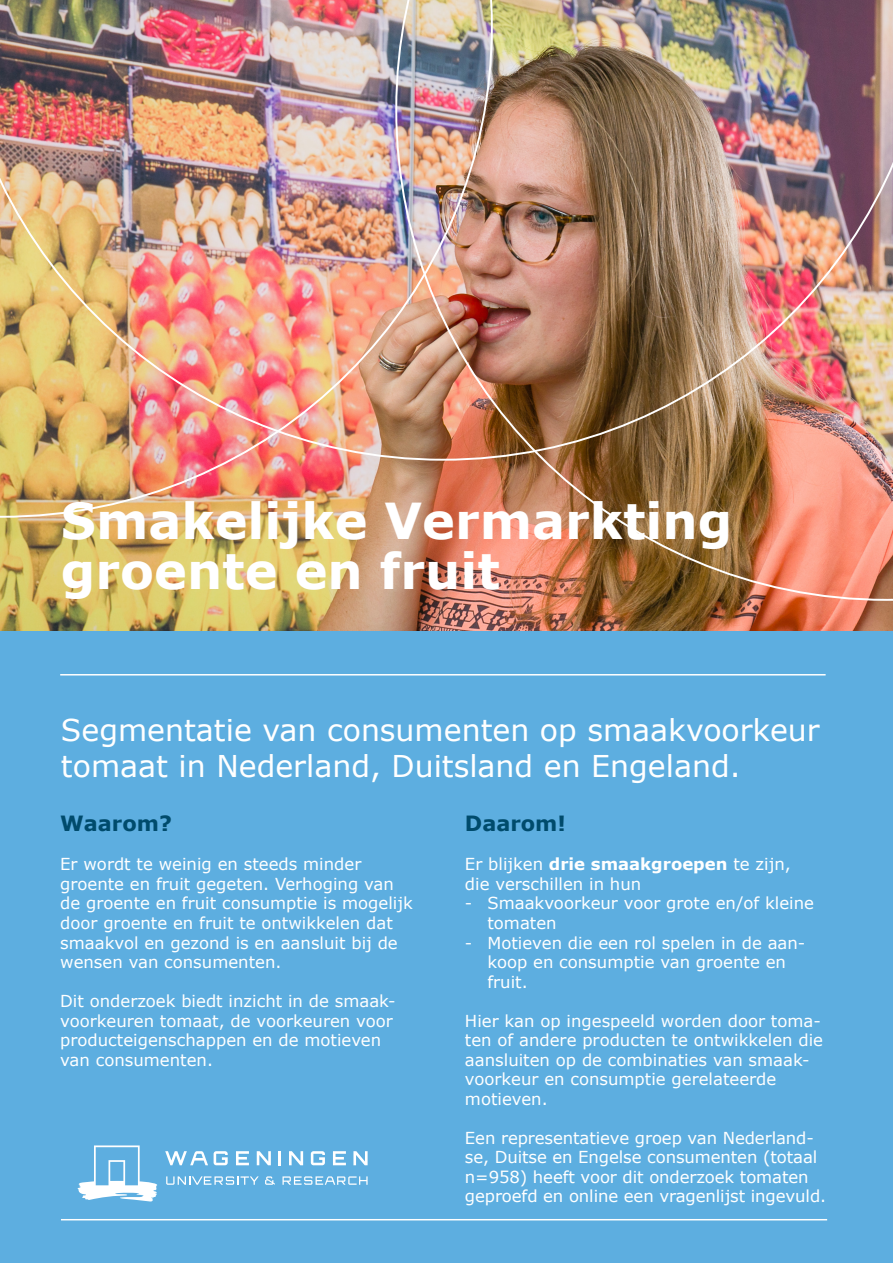
<style>
.page{position:relative;width:893px;height:1263px;background:#fff}
.page>*{position:absolute;margin:0;border:0;box-sizing:border-box;transform-origin:0 0}
.t1{font:700 49.5px/49.5px "Verdana";color:#fff}
.t2{font:30px/36px "Verdana";color:#fff}
.t3{font:700 21px "Verdana";color:#004b6c}
.t4{font:16.5px/19.5px "Verdana";color:#fff}
.s1{font-weight:700}
</style>
<div class="page">
<img style="left:0;top:518px;width:893px;height:113px">
<img style="left:395px;top:461px;width:498px;height:140px">
<img style="left:0;top:461px;width:493px;height:57px">
<img style="left:0;top:0;width:893px;height:461px">
<div style="left:0;top:631px;width:893px;height:632px;background:#5daee0"></div>
<svg style="left:77px;top:1145px;width:81px;height:57px"></svg>
<svg style="left:214px;top:1151px;width:14px;height:14px"></svg>
<svg style="left:236px;top:1151px;width:13px;height:14px"></svg>
<svg style="left:257px;top:1151px;width:14px;height:14px"></svg>
<hr style="left:278px;top:1151px;width:3px;height:14px;background:#fff">
<svg style="left:289px;top:1151px;width:14px;height:14px"></svg>
<svg style="left:311px;top:1151px;width:14px;height:14px"></svg>
<svg style="left:333px;top:1151px;width:13px;height:14px"></svg>
<svg style="left:353px;top:1151px;width:15px;height:14px"></svg>
<svg style="left:165px;top:1151px;width:43px;height:14px"></svg>
<svg style="left:166px;top:1176px;width:93px;height:9px"></svg>
<svg style="left:282px;top:1176px;width:86px;height:9px"></svg>
<svg style="left:265px;top:1176px;width:10px;height:9px"></svg>
<hr style="left:60px;top:674px;width:766px;height:1px;background:#fff">
<hr style="left:61px;top:1219px;width:766px;height:1px;background:#fff">
<p class="t1" style="left:61px;top:496px;width:673px">Smakelijke Vermarkting groente en fruit</p>
<p class="t2" style="left:61px;top:712px;width:760px">Segmentatie van consumenten op smaakvoorkeur tomaat in Nederland, Duitsland en Engeland.</p>
<p class="t3" style="left:60px;top:809px;width:113px">Waarom?</p>
<p class="t4" style="left:60px;top:854px;width:354px">Er wordt te weinig en steeds minder groente en fruit gegeten. Verhoging van de groente en fruit consumptie is mogelijk door groente en fruit te ontwikkelen dat smaakvol en gezond is en aansluit bij de wensen van consumenten.</p>
<p class="t4" style="left:60px;top:991px;width:337px">Dit onderzoek biedt inzicht in de smaak&shy;voorkeuren tomaat, de voorkeuren voor producteigenschappen en de motieven van consumenten.</p>
<p class="t3" style="left:465px;top:809px;width:103px">Daarom!</p>
<p class="t4" style="left:465px;top:854px;width:327px">Er blijken <span class="s1">drie smaakgroepen</span> te zijn, die verschillen in hun</p>
<p class="t4" style="left:487px;top:893px;width:328px;text-indent:-23px">- Smaakvoorkeur voor grote en/of kleine tomaten</p>
<p class="t4" style="left:487px;top:932px;width:319px;text-indent:-23px">- Motieven die een rol spelen in de aan&shy;koop en consumptie van groente en fruit.</p>
<p class="t4" style="left:465px;top:1010px;width:360px">Hier kan op ingespeeld worden door toma&shy;ten of andere producten te ontwikkelen die aansluiten op de combinaties van smaak&shy;voorkeur en consumptie gerelateerde motieven.</p>
<p class="t4" style="left:465px;top:1127px;width:363px">Een representatieve groep van Nederland&shy;se, Duitse en Engelse consumenten (totaal n=958) heeft voor dit onderzoek tomaten geproefd en online een vragenlijst ingevuld.</p>
</div>
